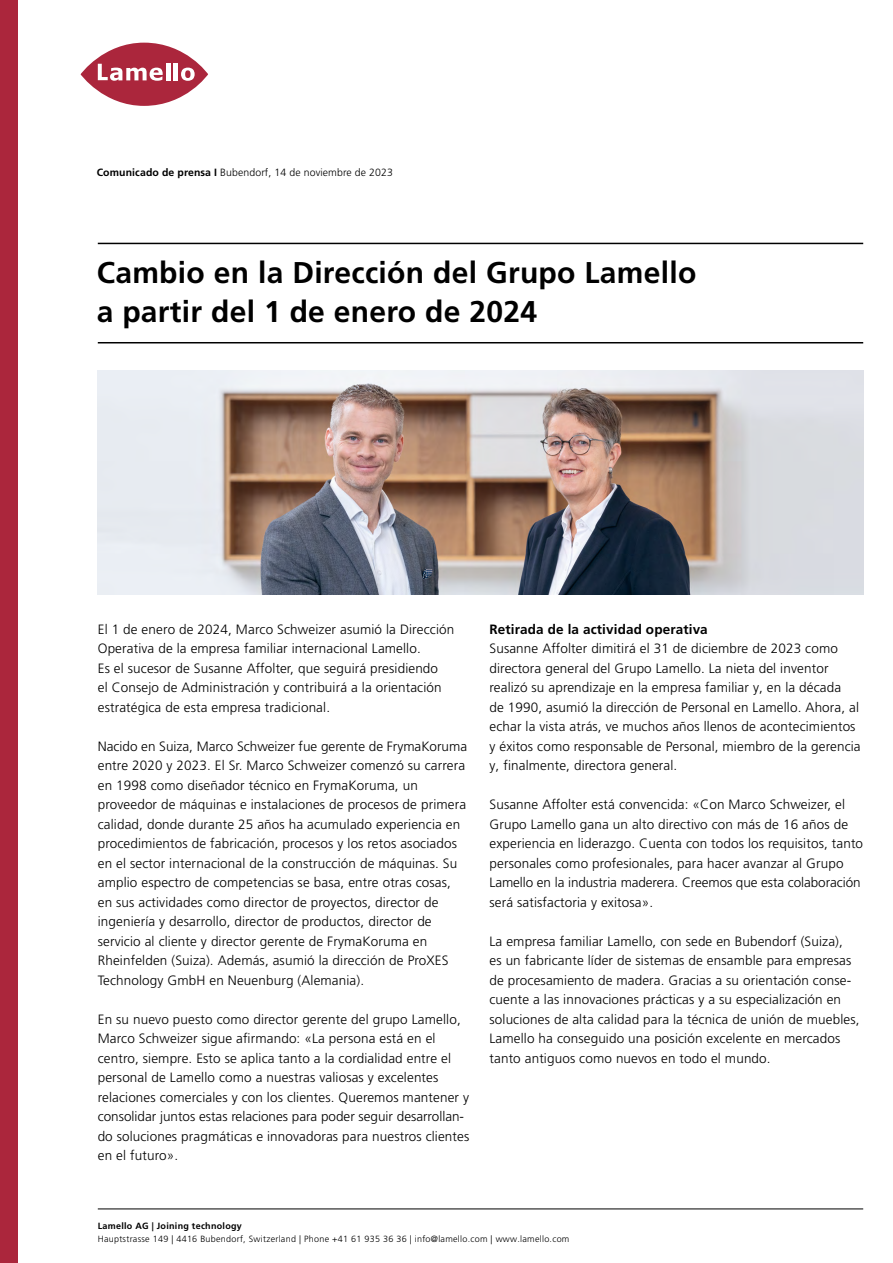
<style>
.page{position:relative;width:893px;height:1263px;background:#fff}
.page>*{position:absolute;margin:0;border:0;box-sizing:border-box;transform-origin:0 0}
.t1{font:700 30px/39px "Frutiger LT Pro";letter-spacing:.01em;color:#000}
.t2{font:300 13.5px/19.5px "Frutiger LT Pro";letter-spacing:.01em;color:#000}
.t3{font:700 13.5px "Frutiger LT Pro";letter-spacing:.01em;color:#000}
.t4{font:300 10.5px "Frutiger LT Pro";letter-spacing:.01em;color:#000}
.t5{font:300 9px "Frutiger LT Pro";letter-spacing:.03em;color:#000}
.t6{font:700 9px "Frutiger LT Pro";letter-spacing:.03em;color:#000}
.s1{font-weight:700}
</style>
<div class="page">
<svg style="left:81px;top:43px;width:127px;height:63px;background:#b74759"></svg>
<hr style="left:166px;top:63px;width:4px;height:17px;background:#fff">
<hr style="left:174px;top:63px;width:4px;height:17px;background:#fff">
<svg style="left:181px;top:68px;width:14px;height:13px"></svg>
<svg style="left:98px;top:64px;width:65px;height:17px"></svg>
<hr style="left:98px;top:1209px;width:765px;height:1px;background:#000">
<hr style="left:98px;top:243px;width:765px;height:1px;background:#000">
<div style="left:0;top:0;width:17px;height:1263px;background:#ab263c"></div>
<hr style="left:98px;top:342px;width:765px;height:1px;background:#000">
<img style="left:98px;top:370px;width:765px;height:225px">
<p class="t4" style="left:97px;top:166px;width:298px"><span class="s1">Comunicado de prensa I</span> Bubendorf, 14 de noviembre de 2023</p>
<h1 class="t1" style="left:97px;top:253px;width:601px">Cambio en la Dirección del Grupo Lamello a partir del 1 de enero de 2024</h1>
<p class="t2" style="left:98px;top:619px;width:358px">El 1 de enero de 2024, Marco Schweizer asumió la Dirección Operativa de la empresa familiar internacional Lamello.<br>Es el sucesor de Susanne Affolter, que seguirá presidiendo<br>el Consejo de Administración y contribuirá a la orientación estratégica de esta empresa tradicional.</p>
<p class="t2" style="left:98px;top:736px;width:371px">Nacido en Suiza, Marco Schweizer fue gerente de FrymaKoruma entre 2020 y 2023. El Sr. Marco Schweizer comenzó su carrera en 1998 como diseñador técnico en FrymaKoruma, un proveedor de máquinas e instalaciones de procesos de primera calidad, donde durante 25 años ha acumulado experiencia en procedimientos de fabricación, procesos y los retos asociados en el sector internacional de la construcción de máquinas. Su amplio espectro de competencias se basa, entre otras cosas, en sus actividades como director de proyectos, director de ingeniería y desarrollo, director de productos, director de servicio al cliente y director gerente de FrymaKoruma en Rheinfelden (Suiza). Además, asumió la dirección de ProXES Technology GmbH en Neuenburg (Alemania).</p>
<p class="t2" style="left:98px;top:1009px;width:373px">En su nuevo puesto como director gerente del grupo Lamello, Marco Schweizer sigue afirmando: «La persona está en el centro, siempre. Esto se aplica tanto a la cordialidad entre el personal de Lamello como a nuestras valiosas y excelentes relaciones comerciales y con los clientes. Queremos mantener y consolidar juntos estas relaciones para poder seguir desarrollan&shy;do soluciones pragmáticas e innovadoras para nuestros clientes en el futuro».</p>
<p class="t3" style="left:489px;top:621px;width:220px">Retirada de la actividad operativa</p>
<p class="t2" style="left:489px;top:639px;width:373px">Susanne Affolter dimitirá el 31 de diciembre de 2023 como directora general del Grupo Lamello. La nieta del inventor realizó su aprendizaje en la empresa familiar y, en la década<br>de 1990, asumió la dirección de Personal en Lamello. Ahora, al echar la vista atrás, ve muchos años llenos de acontecimientos y éxitos como responsable de Personal, miembro de la gerencia y, finalmente, directora general.</p>
<p class="t2" style="left:489px;top:795px;width:375px">Susanne Affolter está convencida: «Con Marco Schweizer, el Grupo Lamello gana un alto directivo con más de 16 años de experiencia en liderazgo. Cuenta con todos los requisitos, tanto personales como profesionales, para hacer avanzar al Grupo Lamello en la industria maderera. Creemos que esta colaboración será satisfactoria y exitosa».</p>
<p class="t2" style="left:489px;top:931px;width:371px">La empresa familiar Lamello, con sede en Bubendorf (Suiza),<br>es un fabricante líder de sistemas de ensamble para empresas de procesamiento de madera. Gracias a su orientación conse&shy;cuente a las innovaciones prácticas y a su especialización en soluciones de alta calidad para la técnica de unión de muebles, Lamello ha conseguido una posición excelente en mercados tanto antiguos como nuevos en todo el mundo.</p>
<p class="t6" style="left:98px;top:1220px;width:146px">Lamello AG | Joining technology</p>
<p class="t5" style="left:98px;top:1234px;width:473px">Hauptstrasse 149 | 4416 Bubendorf, Switzerland | Phone +41 61 935 36 36 | info@lamello.com | www.lamello.com</p>
</div>
